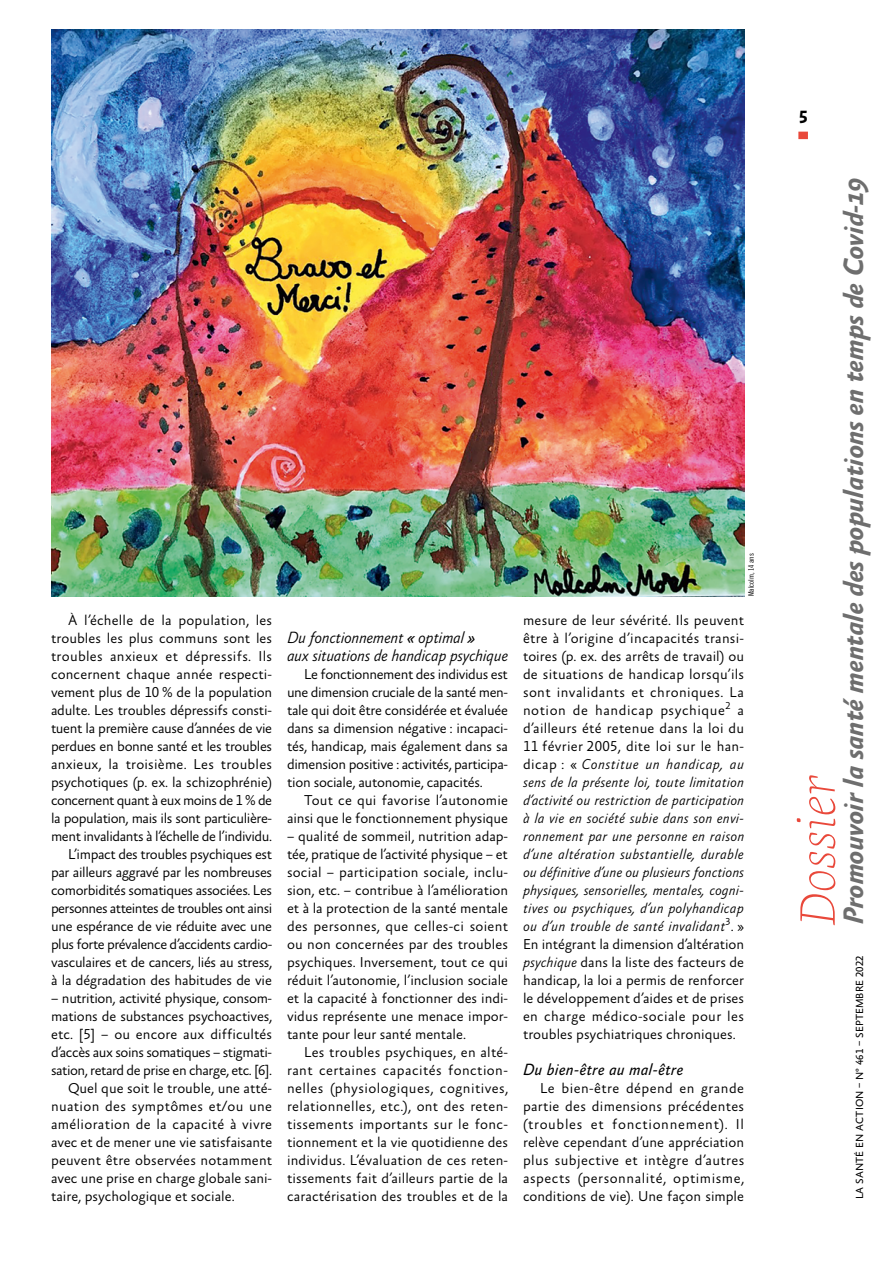
<style>
.page{position:relative;width:893px;height:1263px;background:#fff}
.page>*{position:absolute;margin:0;border:0;box-sizing:border-box;transform-origin:0 0}
.t1{font:italic 100 50.85px "Geneo Pro";letter-spacing:.01em;color:#e9483a}
.t2{font:italic 700 28.5px "Absara Sans OT";letter-spacing:-.02em;color:#6e6e6e}
.t3{font:700 18px "Absara Sans OT";color:#000}
.t4{font:italic 300 16.5px/18px "Absara Sans OT";letter-spacing:-.025em;color:#000}
.t5{font:italic 16.5px "Absara Sans OT";color:#000}
.t6{font:300 14.55px/18px "Absara Sans OT";letter-spacing:-.005em;color:#000;text-align:justify}
.t7{font:10.5px "Absara Sans OT";letter-spacing:.01em;color:#000}
.t8{font:7.5px "Trade Gothic LT Std Cn 18";color:#000}
.s1{font-weight:400}
.s2{font-style:italic}
</style>
<div class="page">
<img style="left:51px;top:30px;width:693px;height:566px">
<div style="left:798px;top:132px;width:10px;height:7px;background:#e9483a"></div>
<p class="t3" style="left:799px;top:107px;width:11px">5</p>
<p class="t6" style="left:51px;top:612px;width:223px;text-indent:17px">À l’échelle de la population, les troubles les plus communs sont les troubles anxieux et dépressifs. Ils concernent chaque année respecti&shy;vement plus de 10 % de la population adulte. Les troubles dépressifs consti&shy;tuent la première cause d’années de vie perdues en bonne santé et les troubles anxieux, la troisième. Les troubles psychotiques (p. ex. la schizophrénie) concernent quant à eux moins de 1 % de la population, mais ils sont particulière&shy;ment invalidants à l’échelle de l’individu.</p>
<p class="t6" style="left:51px;top:846px;width:223px;text-indent:17px">L’impact des troubles psychiques est par ailleurs aggravé par les nombreuses comorbidités somatiques associées. Les personnes atteintes de troubles ont ainsi une espérance de vie réduite avec une plus forte prévalence d’accidents cardio&shy;vasculaires et de cancers, liés au stress, à la dégradation des habitudes de vie</p>
<p class="t6" style="left:51px;top:990px;width:223px">– nutrition, activité physique, consom&shy;mations de substances psychoactives, etc. [5] – ou encore aux difficultés d’accès aux soins somatiques – stigmati&shy;sation, retard de prise en charge, etc. [6].</p>
<p class="t6" style="left:51px;top:1080px;width:223px;text-indent:17px">Quel que soit le trouble, une atté&shy;nuation des symptômes et/ou une amélioration de la capacité à vivre avec et de mener une vie satisfaisante peuvent être observées notamment avec une prise en charge globale sani&shy;taire, psychologique et sociale.</p>
<p class="t4" style="left:287px;top:629px;width:223px">Du fonctionnement <span class="s1">«</span> optimal <span class="s1">»<br></span>aux situations de handicap psychique</p>
<p class="t6" style="left:287px;top:666px;width:223px;text-indent:17px">Le fonctionnement des individus est une dimension cruciale de la santé men&shy;tale qui doit être considérée et évaluée dans sa dimension négative : incapaci&shy;tés, handicap, mais également dans sa dimension positive : activités, participa&shy;tion sociale, autonomie, capacités.</p>
<p class="t6" style="left:287px;top:792px;width:223px;text-align:right">Tout ce qui favorise l’autonomie ainsi que le fonctionnement physique</p>
<p class="t6" style="left:287px;top:828px;width:223px">– qualité de sommeil, nutrition adap&shy;tée, pratique de l’activité physique – et social – participation sociale, inclu&shy;sion, etc. – contribue à l’amélioration et à la protection de la santé mentale des personnes, que celles-ci soient ou non concernées par des troubles psychiques. Inversement, tout ce qui réduit l’autonomie, l’inclusion sociale et la capacité à fonctionner des indi&shy;vidus représente une menace impor&shy;tante pour leur santé mentale.</p>
<p class="t6" style="left:287px;top:1044px;width:223px;text-indent:17px">Les troubles psychiques, en alté&shy;rant certaines capacités fonction&shy;nelles (physiologiques, cognitives, relationnelles, etc.), ont des reten&shy;tissements importants sur le fonc&shy;tionnement et la vie quotidienne des individus. L’évaluation de ces reten&shy;tissements fait d’ailleurs partie de la caractérisation des troubles et de la</p>
<h2 class="t2" style="left:838px;top:925px;width:750px;rotate:-90deg">Promouvoir la santé mentale des populations en temps de Covid-19</h2>
<p class="t8" style="left:747px;top:596px;width:44px;rotate:-90deg">Malcolm, 14 ans</p>
<p class="t6" style="left:523px;top:612px;width:223px">mesure de leur sévérité. Ils peuvent être à l’origine d’incapacités transi&shy;toires (p. ex. des arrêts de travail) ou de situations de handicap lorsqu’ils sont invalidants et chroniques. La notion de handicap psychique<sup>2</sup> a d’ailleurs été retenue dans la loi du 11 février 2005, dite loi sur le han&shy;dicap : « <span class="s2">Constitue un handicap, au sens de la présente loi, toute limitation d’activité ou restriction de participation à la vie en société subie dans son envi&shy;ronnement par une personne en raison d’une altération substantielle, durable ou définitive d’une ou plusieurs fonctions physiques, sensorielles, mentales, cogni&shy;tives ou psychiques, d’un polyhandicap ou d’un trouble de santé invalidant</span><sup>3</sup>. » En intégrant la dimension d’altération <span class="s2">psychique</span> dans la liste des facteurs de handicap, la loi a permis de renforcer le développement d’aides et de prises en charge médico-sociale pour les troubles psychiatriques chroniques.</p>
<p class="t5" style="left:523px;top:1061px;width:162px">Du bien-être au mal-être</p>
<p class="t6" style="left:523px;top:1080px;width:223px;text-indent:17px">Le bien-être dépend en grande partie des dimensions précédentes (troubles et fonctionnement). Il relève cependant d’une appréciation plus subjective et intègre d’autres aspects (personnalité, optimisme, conditions de vie). Une façon simple</p>
<p class="t7" style="left:854px;top:1088px;width:7px;rotate:-90deg">–</p>
<h1 class="t1" style="left:778px;top:925px;width:152px;rotate:-90deg">Dossier</h1>
<p class="t7" style="left:854px;top:1199px;width:245px;rotate:-90deg">LA SANTÉ EN ACTION Nº 461 SEPTEMBRE 2022</p>
<p class="t7" style="left:854px;top:1046px;width:7px;rotate:-90deg">–</p>
</div>
